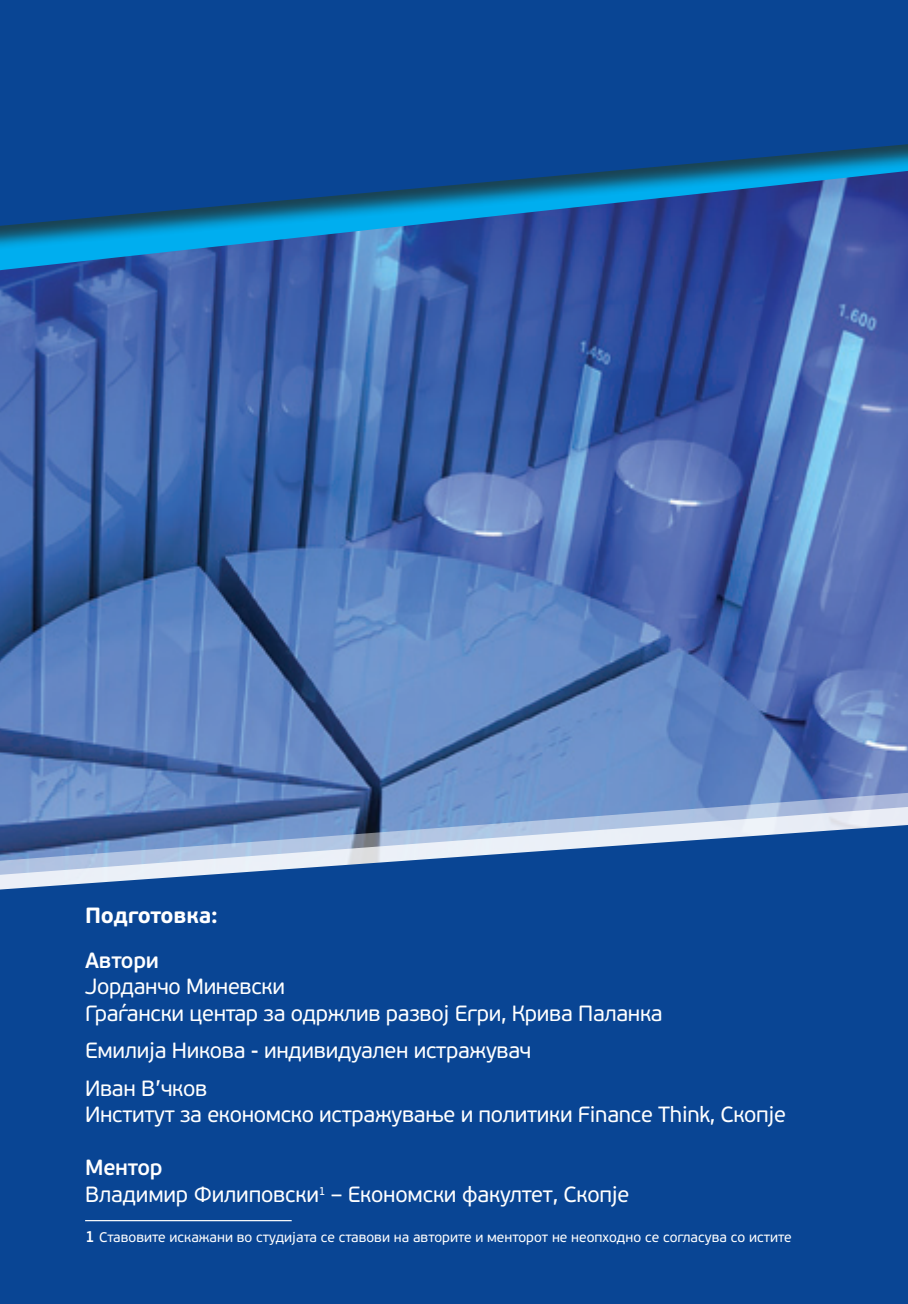
<style>
.page{position:relative;width:908px;height:1304px;background:#fff}
.page>*{position:absolute;margin:0;border:0;box-sizing:border-box;transform-origin:0 0}
.t1{font:22px/26.4px "PF Beau Sans Pro";letter-spacing:-.015em;color:#fff}
.t2{font:700 22px "PF Beau Sans Pro";letter-spacing:-.01em;color:#fff}
.t3{font:600 22px "PF Beau Sans Pro";letter-spacing:-.01em;color:#fff}
.t4{font:14px "PF Beau Sans Pro";color:#fff}
.s1{font-weight:600}
.s2{font-weight:600;font-size:16px}
</style>
<div class="page">
<img style="left:0;top:332px;width:907px;height:460px">
<svg style="left:0;top:792px;width:907px;height:14px;background:#6b8cc3"></svg>
<div style="left:0;top:0;width:907px;height:332px;background:#231f20;opacity:.75"></div>
<svg style="left:0;top:0;width:907px;height:226px;background:#0c4b96"></svg>
<svg style="left:0;top:806px;width:907px;height:19px;background:#7c97c2"></svg>
<div style="left:0;top:825px;width:907px;height:479px;background:#094594"></div>
<hr style="left:85px;top:1221px;width:312px;height:2px;background:#094594">
<hr style="left:85px;top:1220px;width:206px;height:1px;background:#fff">
<p class="t2" style="left:85px;top:902px;width:134px">Подготовка:</p>
<p class="t3" style="left:85px;top:947px;width:75px">Автори</p>
<p class="t1" style="left:85px;top:973px;width:579px">Јорданчо Миневски<br>Граѓански центар за одржлив развој Егри, Крива Паланка</p>
<p class="t1" style="left:85px;top:1032px;width:447px;line-height:37.8px">Емилија Никова - индивидуален истражувач<br>Иван В’чков</p>
<p class="t1" style="left:85px;top:1102px;width:702px">Институт за економско истражување и политики Finance Think, Скопје</p>
<p class="t1" style="left:85px;top:1154px;width:545px"><span class="s1">Ментор<br></span>Владимир Филиповски<sup>1</sup> – Економски факултет, Скопје</p>
<p class="t4" style="left:85px;top:1229px;width:708px"><span class="s2">1</span> Ставовите искажани во студијата се ставови на авторите и менторот не неопходно се согласува со истите</p>
</div>
